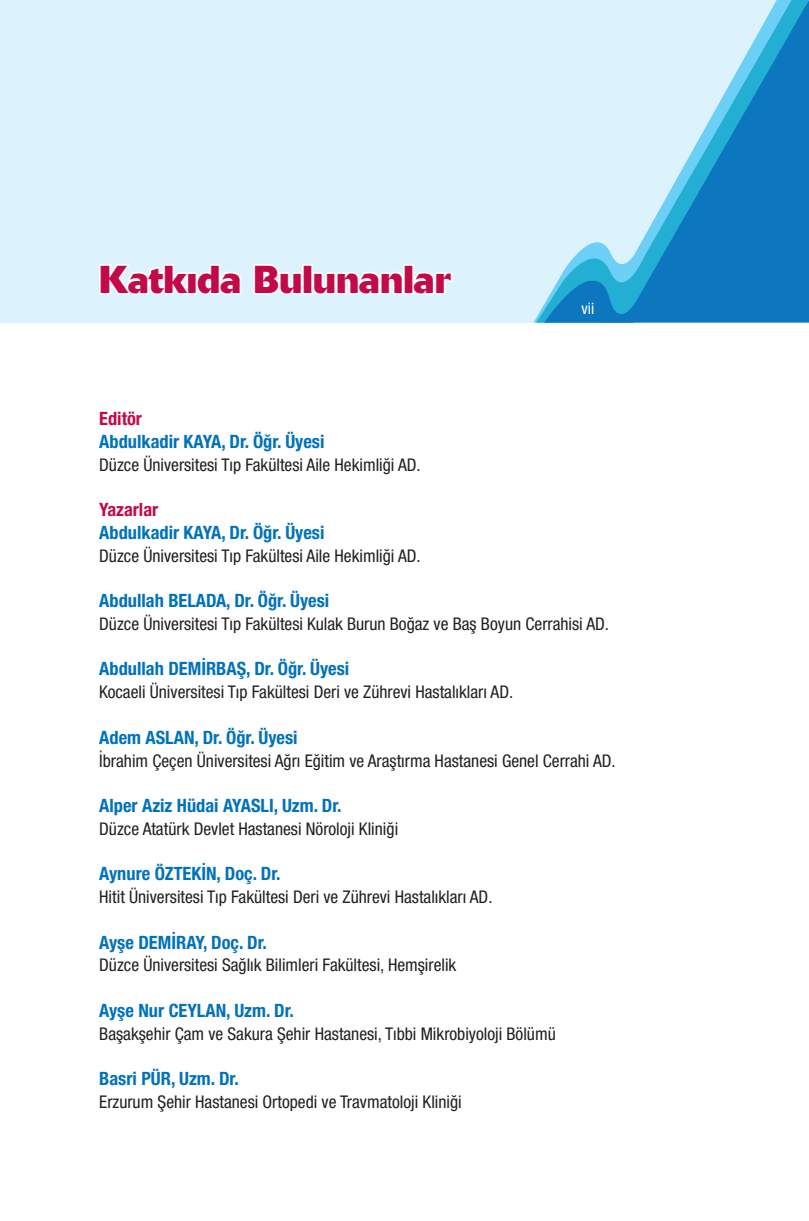
<style>
.page{position:relative;width:809px;height:1221px;background:#fff}
.page>*{position:absolute;margin:0;border:0;box-sizing:border-box;transform-origin:0 0}
.t1{font:700 38.5px "Delta";color:#c30a49}
.t2{font:700 18.38px "Helvetica 77 Cn";color:#0072bc}
.t3{font:700 18.38px "Helvetica 77 Cn";color:#c30a49}
.t4{font:17.5px "Helvetica 57 Cn";color:#231f20}
.t5{font:15.75px "Helvetica 57 Cn";color:#fff}
</style>
<div class="page">
<div style="left:0;top:0;width:809px;height:322px;background:#dcf2fc"></div>
<svg style="left:536px;top:0;width:273px;height:322px"></svg>
<svg style="left:544px;top:278px;width:91px;height:45px;background:#2395cb"></svg>
<svg style="left:99px;top:264px;width:143px;height:31px"></svg>
<svg style="left:253px;top:264px;width:51px;height:31px"></svg>
<div style="left:302px;top:264px;width:11px;height:30px;border:4px solid #fff"></div>
<div style="left:403px;top:264px;width:11px;height:30px;border:4px solid #fff"></div>
<svg style="left:311px;top:269px;width:142px;height:26px"></svg>
<h1 class="t1" style="left:99px;top:255px;width:353px">Katkıda Bulunanlar</h1>
<p class="t5" style="left:581px;top:299px;width:14px">vii</p>
<p class="t3" style="left:99px;top:407px;width:44px">Editör</p>
<p class="t2" style="left:99px;top:430px;width:227px">Abdulkadir KAYA, Dr. Öğr. Üyesi</p>
<p class="t4" style="left:99px;top:454px;width:323px">Düzce Üniversitesi Tıp Fakültesi Aile Hekimliği AD.</p>
<p class="t3" style="left:99px;top:498px;width:61px">Yazarlar</p>
<p class="t2" style="left:99px;top:521px;width:227px">Abdulkadir KAYA, Dr. Öğr. Üyesi</p>
<p class="t4" style="left:99px;top:545px;width:323px">Düzce Üniversitesi Tıp Fakültesi Aile Hekimliği AD.</p>
<p class="t2" style="left:99px;top:589px;width:231px">Abdullah BELADA, Dr. Öğr. Üyesi</p>
<p class="t4" style="left:99px;top:613px;width:511px">Düzce Üniversitesi Tıp Fakültesi Kulak Burun Boğaz ve Baş Boyun Cerrahisi AD.</p>
<p class="t2" style="left:99px;top:657px;width:251px">Abdullah DEMİRBAŞ, Dr. Öğr. Üyesi</p>
<p class="t4" style="left:99px;top:681px;width:415px">Kocaeli Üniversitesi Tıp Fakültesi Deri ve Zührevi Hastalıkları AD.</p>
<p class="t2" style="left:99px;top:726px;width:200px">Adem ASLAN, Dr. Öğr. Üyesi</p>
<p class="t4" style="left:99px;top:750px;width:518px">İbrahim Çeçen Üniversitesi Ağrı Eğitim ve Araştırma Hastanesi Genel Cerrahi AD.</p>
<p class="t2" style="left:99px;top:794px;width:244px">Alper Aziz Hüdai AYASLI, Uzm. Dr.</p>
<p class="t4" style="left:99px;top:818px;width:300px">Düzce Atatürk Devlet Hastanesi Nöroloji Kliniği</p>
<p class="t2" style="left:99px;top:862px;width:183px">Aynure ÖZTEKİN, Doç. Dr.</p>
<p class="t4" style="left:99px;top:886px;width:395px">Hitit Üniversitesi Tıp Fakültesi Deri ve Zührevi Hastalıkları AD.</p>
<p class="t2" style="left:99px;top:930px;width:169px">Ayşe DEMİRAY, Doç. Dr.</p>
<p class="t4" style="left:99px;top:954px;width:358px">Düzce Üniversitesi Sağlık Bilimleri Fakültesi, Hemşirelik</p>
<p class="t2" style="left:99px;top:999px;width:196px">Ayşe Nur CEYLAN, Uzm. Dr.</p>
<p class="t4" style="left:99px;top:1023px;width:458px">Başakşehir Çam ve Sakura Şehir Hastanesi, Tıbbi Mikrobiyoloji Bölümü</p>
<p class="t2" style="left:99px;top:1067px;width:141px">Basri PÜR, Uzm. Dr.</p>
<p class="t4" style="left:99px;top:1091px;width:364px">Erzurum Şehir Hastanesi Ortopedi ve Travmatoloji Kliniği</p>
</div>
